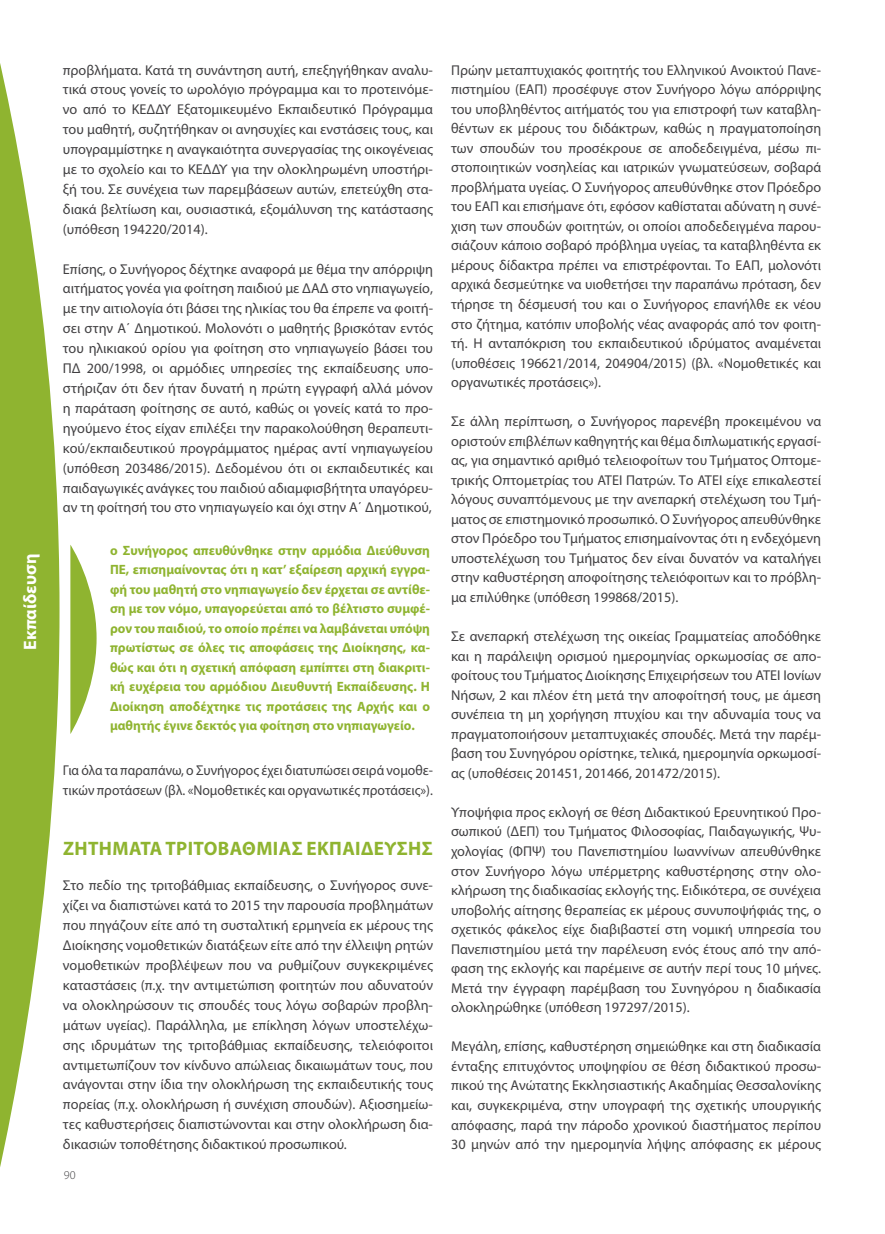
<style>
.page{position:relative;width:885px;height:1234px;background:#fff}
.page>*{position:absolute;margin:0;border:0;box-sizing:border-box;transform-origin:0 0}
.t1{font:700 19.5px "Myriad Pro";letter-spacing:.02em;color:#8fb430}
.t2{font:700 18px "Myriad Pro";color:#fff}
.t3{font:14.25px/19.5px "Myriad Pro";color:#414042;text-align:justify}
.t4{font:14.25px/20px "Myriad Pro";color:#414042;scale:.96 1}
.t5{font:700 13.5px/19.5px "Myriad Pro";color:#8fb430}
.t6{font:300 12px "Myriad Pro";color:#414042}
</style>
<div class="page">
<svg style="left:0;top:63px;width:59px;height:1104px;fill:#8fb430"></svg>
<svg style="left:70px;top:545px;width:27px;height:189px"></svg>
<p class="t2" style="left:18px;top:649px;width:97px;rotate:-90deg">Εκπαίδευση</p>
<p class="t3" style="left:63px;top:59px;width:371px;line-height:20px">προβλήματα. Κατά τη συνάντηση αυτή, επεξηγήθηκαν αναλυ&shy;τικά στους γονείς το ωρολόγιο πρόγραμμα και το προτεινόμε&shy;νο από το ΚΕΔΔΥ Εξατομικευμένο Εκπαιδευτικό Πρόγραμμα του μαθητή, συζητήθηκαν οι ανησυχίες και ενστάσεις τους, και υπογραμμίστηκε η αναγκαιότητα συνεργασίας της οικογένειας με το σχολείο και το ΚΕΔΔΥ για την ολοκληρωμένη υποστήρι&shy;ξή του. Σε συνέχεια των παρεμβάσεων αυτών, επετεύχθη στα&shy;διακά βελτίωση και, ουσιαστικά, εξομάλυνση της κατάστασης (υπόθεση 194220/2014).</p>
<p class="t3" style="left:63px;top:258px;width:371px;line-height:20px">Επίσης, ο Συνήγορος δέχτηκε αναφορά με θέμα την απόρριψη αιτήματος γονέα για φοίτηση παιδιού με ΔΑΔ στο νηπιαγωγείο, με την αιτιολογία ότι βάσει της ηλικίας του θα έπρεπε να φοιτή&shy;σει στην Α΄ Δημοτικού. Μολονότι ο μαθητής βρισκόταν εντός του ηλικιακού ορίου για φοίτηση στο νηπιαγωγείο βάσει του ΠΔ 200/1998, οι αρμόδιες υπηρεσίες της εκπαίδευσης υπο&shy;στήριζαν ότι δεν ήταν δυνατή η πρώτη εγγραφή αλλά μόνον η παράταση φοίτησης σε αυτό, καθώς οι γονείς κατά το προ&shy;ηγούμενο έτος είχαν επιλέξει την παρακολούθηση θεραπευτι&shy;κού/εκπαιδευτικού προγράμματος ημέρας αντί νηπιαγωγείου (υπόθεση 203486/2015). Δεδομένου ότι οι εκπαιδευτικές και παιδαγωγικές ανάγκες του παιδιού αδιαμφισβήτητα υπαγόρευ&shy;αν τη φοίτησή του στο νηπιαγωγείο και όχι στην Α΄ Δημοτικού,</p>
<p class="t5" style="left:110px;top:540px;width:321px">ο Συνήγορος απευθύνθηκε στην αρμόδια Διεύθυνση ΠΕ, επισημαίνοντας ότι η κατ’ εξαίρεση αρχική εγγρα&shy;φή του μαθητή στο νηπιαγωγείο δεν έρχεται σε αντίθε&shy;ση με τον νόμο, υπαγορεύεται από το βέλτιστο συμφέ&shy;ρον του παιδιού, το οποίο πρέπει να λαμβάνεται υπόψη πρωτίστως σε όλες τις αποφάσεις της Διοίκησης, κα&shy;θώς και ότι η σχετική απόφαση εμπίπτει στη διακριτι&shy;κή ευχέρεια του αρμόδιου Διευθυντή Εκπαίδευσης. Η Διοίκηση αποδέχτηκε τις προτάσεις της Αρχής και ο μαθητής έγινε δεκτός για φοίτηση στο νηπιαγωγείο.</p>
<p class="t4" style="left:63px;top:760px;width:387px">Για όλα τα παραπάνω, ο Συνήγορος έχει διατυπώσει σειρά νομοθε&shy;τικών προτάσεων (βλ. «Νομοθετικές και οργανωτικές προτάσεις»).</p>
<h1 class="t1" style="left:63px;top:835px;width:51px">Ζητήμα</h1>
<h1 class="t1" style="left:140px;top:835px;width:105px">τα τριτοβάθμ</h1>
<h1 class="t1" style="left:273px;top:835px;width:159px">ιας εκπαίδευσης</h1>
<p class="t3" style="left:63px;top:875px;width:371px;line-height:20px">Στο πεδίο της τριτοβάθμιας εκπαίδευσης, ο Συνήγορος συνε&shy;χίζει να διαπιστώνει κατά το 2015 την παρουσία προβλημάτων που πηγάζουν είτε από τη συσταλτική ερμηνεία εκ μέρους της Διοίκησης νομοθετικών διατάξεων είτε από την έλλειψη ρητών νομοθετικών προβλέψεων που να ρυθμίζουν συγκεκριμένες καταστάσεις (π.χ. την αντιμετώπιση φοιτητών που αδυνατούν να ολοκληρώσουν τις σπουδές τους λόγω σοβαρών προβλη&shy;μάτων υγείας). Παράλληλα, με επίκληση λόγων υποστελέχω&shy;σης ιδρυμάτων της τριτοβάθμιας εκπαίδευσης, τελειόφοιτοι αντιμετωπίζουν τον κίνδυνο απώλειας δικαιωμάτων τους, που ανάγονται στην ίδια την ολοκλήρωση της εκπαιδευτικής τους πορείας (π.χ. ολοκλήρωση ή συνέχιση σπουδών). Αξιοσημείω&shy;τες καθυστερήσεις διαπιστώνονται και στην ολοκλήρωση δια&shy;δικασιών τοποθέτησης διδακτικού προσωπικού.</p>
<p class="t6" style="left:64px;top:1168px;width:13px">90</p>
<p class="t3" style="left:451px;top:60px;width:371px">Πρώην μεταπτυχιακός φοιτητής του Ελληνικού Ανοικτού Πανε&shy;πιστημίου (ΕΑΠ) προσέφυγε στον Συνήγορο λόγω απόρριψης του υποβληθέντος αιτήματός του για επιστροφή των καταβλη&shy;θέντων εκ μέρους του διδάκτρων, καθώς η πραγματοποίηση των σπουδών του προσέκρουε σε αποδεδειγμένα, μέσω πι&shy;στοποιητικών νοσηλείας και ιατρικών γνωματεύσεων, σοβαρά προβλήματα υγείας. Ο Συνήγορος απευθύνθηκε στον Πρόεδρο του ΕΑΠ και επισήμανε ότι, εφόσον καθίσταται αδύνατη η συνέ&shy;χιση των σπουδών φοιτητών, οι οποίοι αποδεδειγμένα παρου&shy;σιάζουν κάποιο σοβαρό πρόβλημα υγείας, τα καταβληθέντα εκ μέρους δίδακτρα πρέπει να επιστρέφονται. Το ΕΑΠ, μολονότι αρχικά δεσμεύτηκε να υιοθετήσει την παραπάνω πρόταση, δεν τήρησε τη δέσμευσή του και ο Συνήγορος επανήλθε εκ νέου στο ζήτημα, κατόπιν υποβολής νέας αναφοράς από τον φοιτη&shy;τή. Η ανταπόκριση του εκπαιδευτικού ιδρύματος αναμένεται (υποθέσεις 196621/2014, 204904/2015) (βλ. «Νομοθετικές και οργανωτικές προτάσεις»).</p>
<p class="t3" style="left:451px;top:411px;width:371px">Σε άλλη περίπτωση, ο Συνήγορος παρενέβη προκειμένου να οριστούν επιβλέπων καθηγητής και θέμα διπλωματικής εργασί&shy;ας, για σημαντικό αριθμό τελειοφοίτων του Τμήματος Οπτομε&shy;τρικής Οπτομετρίας του ΑΤΕΙ Πατρών. Το ΑΤΕΙ είχε επικαλεστεί λόγους συναπτόμενους με την ανεπαρκή στελέχωση του Τμή&shy;ματος σε επιστημονικό προσωπικό. Ο Συνήγορος απευθύνθηκε στον Πρόεδρο του Τμήματος επισημαίνοντας ότι η ενδεχόμενη υποστελέχωση του Τμήματος δεν είναι δυνατόν να καταλήγει στην καθυστέρηση αποφοίτησης τελειόφοιτων και το πρόβλη&shy;μα επιλύθηκε (υπόθεση 199868/2015).</p>
<p class="t3" style="left:451px;top:626px;width:371px">Σε ανεπαρκή στελέχωση της οικείας Γραμματείας αποδόθηκε και η παράλειψη ορισμού ημερομηνίας ορκωμοσίας σε απο&shy;φοίτους του Τμήματος Διοίκησης Επιχειρήσεων του ΑΤΕΙ Ιονίων Νήσων, 2 και πλέον έτη μετά την αποφοίτησή τους, με άμεση συνέπεια τη μη χορήγηση πτυχίου και την αδυναμία τους να πραγματοποιήσουν μεταπτυχιακές σπουδές. Μετά την παρέμ&shy;βαση του Συνηγόρου ορίστηκε, τελικά, ημερομηνία ορκωμοσί&shy;ας (υποθέσεις 201451, 201466, 201472/2015).</p>
<p class="t3" style="left:451px;top:802px;width:371px">Υποψήφια προς εκλογή σε θέση Διδακτικού Ερευνητικού Προ&shy;σωπικού (ΔΕΠ) του Τμήματος Φιλοσοφίας, Παιδαγωγικής, Ψυ&shy;χολογίας (ΦΠΨ) του Πανεπιστημίου Ιωαννίνων απευθύνθηκε στον Συνήγορο λόγω υπέρμετρης καθυστέρησης στην ολο&shy;κλήρωση της διαδικασίας εκλογής της. Ειδικότερα, σε συνέχεια υποβολής αίτησης θεραπείας εκ μέρους συνυποψήφιάς της, ο σχετικός φάκελος είχε διαβιβαστεί στη νομική υπηρεσία του Πανεπιστημίου μετά την παρέλευση ενός έτους από την από&shy;φαση της εκλογής και παρέμεινε σε αυτήν περί τους 10 μήνες.<br>Μετά την έγγραφη παρέμβαση του Συνηγόρου η διαδικασία ολοκληρώθηκε (υπόθεση 197297/2015).</p>
<p class="t3" style="left:451px;top:1036px;width:371px">Μεγάλη, επίσης, καθυστέρηση σημειώθηκε και στη διαδικασία ένταξης επιτυχόντος υποψηφίου σε θέση διδακτικού προσω&shy;πικού της Ανώτατης Εκκλησιαστικής Ακαδημίας Θεσσαλονίκης και, συγκεκριμένα, στην υπογραφή της σχετικής υπουργικής απόφασης, παρά την πάροδο χρονικού διαστήματος περίπου 30 μηνών από την ημερομηνία λήψης απόφασης εκ μέρους</p>
</div>
